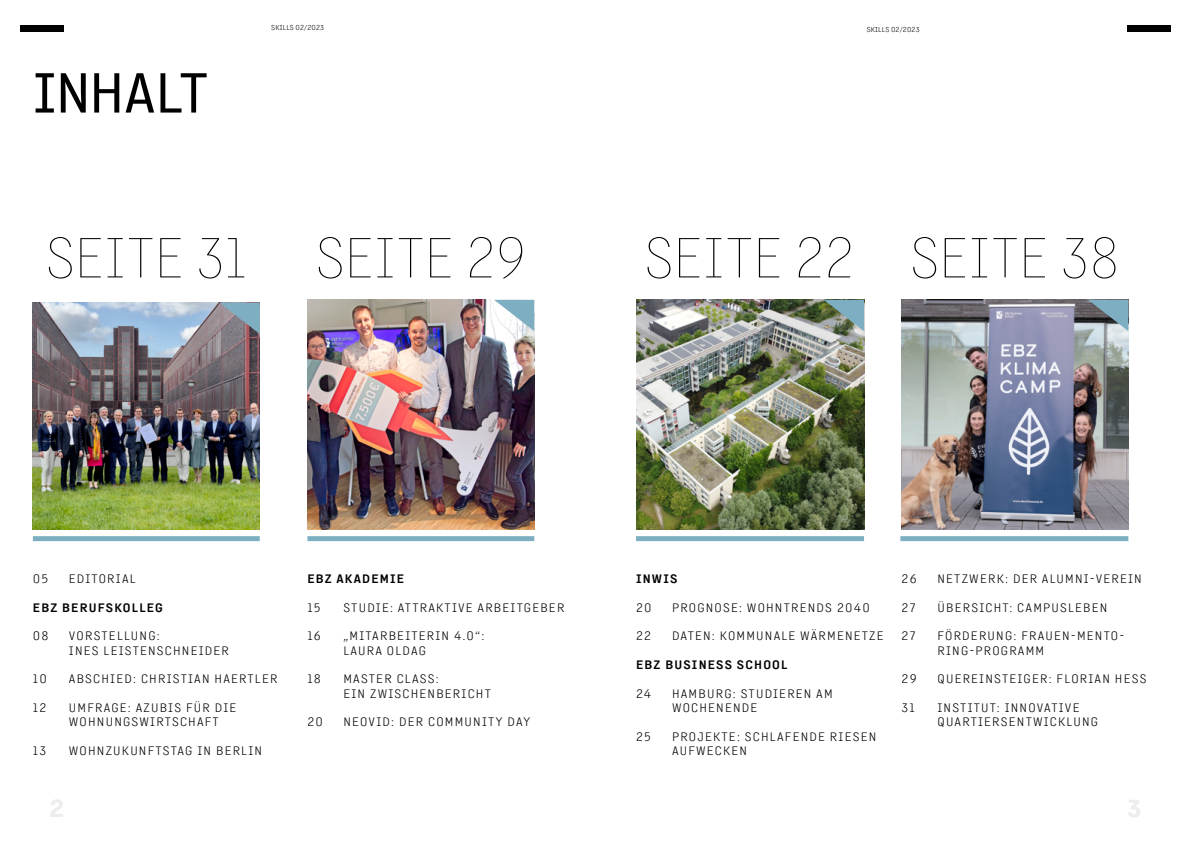
<style>
.page{position:relative;width:1191px;height:842px;background:#fff}
.page>*{position:absolute;margin:0;border:0;box-sizing:border-box;transform-origin:0 0}
.t1{font:100 55px "Margin MVB";letter-spacing:-.005em;color:#000}
.t2{font:55px "Margin MVB";letter-spacing:-.02em;color:#000}
.t3{font:300 12px/14.4px "Margin MVB";letter-spacing:.1em;color:#000}
.t4{font:600 12px "Margin MVB";letter-spacing:.1em;color:#000}
.t5{font:300 7px "Margin MVB";letter-spacing:.02em;color:#000}
</style>
<div class="page">
<div style="left:20px;top:25px;width:43px;height:6px;background:#000"></div>
<div style="left:1126px;top:26px;width:44px;height:6px;background:#000"></div>
<div style="left:33px;top:536px;width:227px;height:5px;background:#7eaec2"></div>
<div style="left:636px;top:536px;width:228px;height:5px;background:#7eaec2"></div>
<div style="left:900px;top:536px;width:228px;height:5px;background:#7eaec2"></div>
<div style="left:307px;top:536px;width:227px;height:5px;background:#7eaec2"></div>
<img style="left:33px;top:303px;width:227px;height:226px">
<img style="left:636px;top:300px;width:228px;height:229px">
<img style="left:307px;top:300px;width:227px;height:229px">
<img style="left:901px;top:300px;width:227px;height:229px">
<svg style="left:219px;top:303px;width:41px;height:31px"></svg>
<svg style="left:494px;top:300px;width:40px;height:31px"></svg>
<svg style="left:823px;top:300px;width:41px;height:31px"></svg>
<svg style="left:1088px;top:300px;width:40px;height:31px"></svg>
<h1 class="t2" style="left:33px;top:54px;width:177px">INHALT</h1>
<p class="t5" style="left:271px;top:23px;width:54px">SKILLS 02/2023</p>
<p class="t5" style="left:866px;top:25px;width:54px">SKILLS 02/2023</p>
<h1 class="t1" style="left:45px;top:219px;width:482px">SEITE 31 SEITE 29</h1>
<h1 class="t1" style="left:644px;top:219px;width:477px">SEITE 22 SEITE 38</h1>
<p class="t3" style="left:33px;top:571px;width:17px">05</p>
<p class="t3" style="left:69px;top:571px;width:68px">EDITORIAL</p>
<p class="t4" style="left:33px;top:599px;width:132px">EBZ BERUFSKOLLEG</p>
<p class="t3" style="left:33px;top:628px;width:17px">08</p>
<p class="t3" style="left:69px;top:628px;width:161px">VORSTELLUNG:<br>INES LEISTENSCHNEIDER</p>
<p class="t3" style="left:33px;top:671px;width:15px">10</p>
<p class="t3" style="left:69px;top:671px;width:210px">ABSCHIED: CHRISTIAN HAERTLER</p>
<p class="t3" style="left:33px;top:700px;width:15px">12</p>
<p class="t3" style="left:69px;top:700px;width:169px">UMFRAGE: AZUBIS FÜR DIE<br>WOHNUNGSWIRTSCHAFT</p>
<p class="t3" style="left:33px;top:743px;width:15px">13</p>
<p class="t3" style="left:69px;top:743px;width:195px">WOHNZUKUNFTSTAG IN BERLIN</p>
<p class="t4" style="left:307px;top:570px;width:98px">EBZ AKADEMIE</p>
<p class="t3" style="left:307px;top:600px;width:15px">15</p>
<p class="t3" style="left:343px;top:600px;width:222px">STUDIE: ATTRAKTIVE ARBEITGEBER</p>
<p class="t3" style="left:307px;top:628px;width:15px">16</p>
<p class="t3" style="left:343px;top:628px;width:142px">„MITARBEITERIN 4.0“:<br>LAURA OLDAG</p>
<p class="t3" style="left:307px;top:671px;width:15px">18</p>
<p class="t3" style="left:343px;top:671px;width:149px">MASTER CLASS:<br>EIN ZWISCHENBERICHT</p>
<p class="t3" style="left:307px;top:714px;width:17px">20</p>
<p class="t3" style="left:343px;top:714px;width:188px">NEOVID: DER COMMUNITY DAY</p>
<p class="t4" style="left:636px;top:570px;width:43px">INWIS</p>
<p class="t3" style="left:636px;top:600px;width:17px">20</p>
<p class="t3" style="left:672px;top:600px;width:199px">PROGNOSE: WOHNTRENDS 2040</p>
<p class="t3" style="left:636px;top:628px;width:17px">22</p>
<p class="t3" style="left:672px;top:628px;width:213px">DATEN: KOMMUNALE WÄRMENETZE</p>
<p class="t4" style="left:636px;top:656px;width:153px">EBZ BUSINESS SCHOOL</p>
<p class="t3" style="left:636px;top:685px;width:17px">24</p>
<p class="t3" style="left:672px;top:685px;width:162px">HAMBURG: STUDIEREN AM<br>WOCHENENDE</p>
<p class="t3" style="left:636px;top:728px;width:16px">25</p>
<p class="t3" style="left:672px;top:728px;width:206px">PROJEKTE: SCHLAFENDE RIESEN<br>AUFWECKEN</p>
<p class="t3" style="left:901px;top:571px;width:17px">26</p>
<p class="t3" style="left:937px;top:571px;width:206px">NETZWERK: DER ALUMNI-VEREIN</p>
<p class="t3" style="left:901px;top:600px;width:16px">27</p>
<p class="t3" style="left:937px;top:600px;width:171px">ÜBERSICHT: CAMPUSLEBEN</p>
<p class="t3" style="left:901px;top:628px;width:16px">27</p>
<p class="t3" style="left:937px;top:628px;width:188px">FÖRDERUNG: FRAUEN-MENTO-<br>RING-PROGRAMM</p>
<p class="t3" style="left:901px;top:671px;width:17px">29</p>
<p class="t3" style="left:937px;top:671px;width:210px">QUEREINSTEIGER: FLORIAN HESS</p>
<p class="t3" style="left:901px;top:700px;width:15px">31</p>
<p class="t3" style="left:937px;top:700px;width:162px">INSTITUT: INNOVATIVE<br>QUARTIERSENTWICKLUNG</p>
</div>
